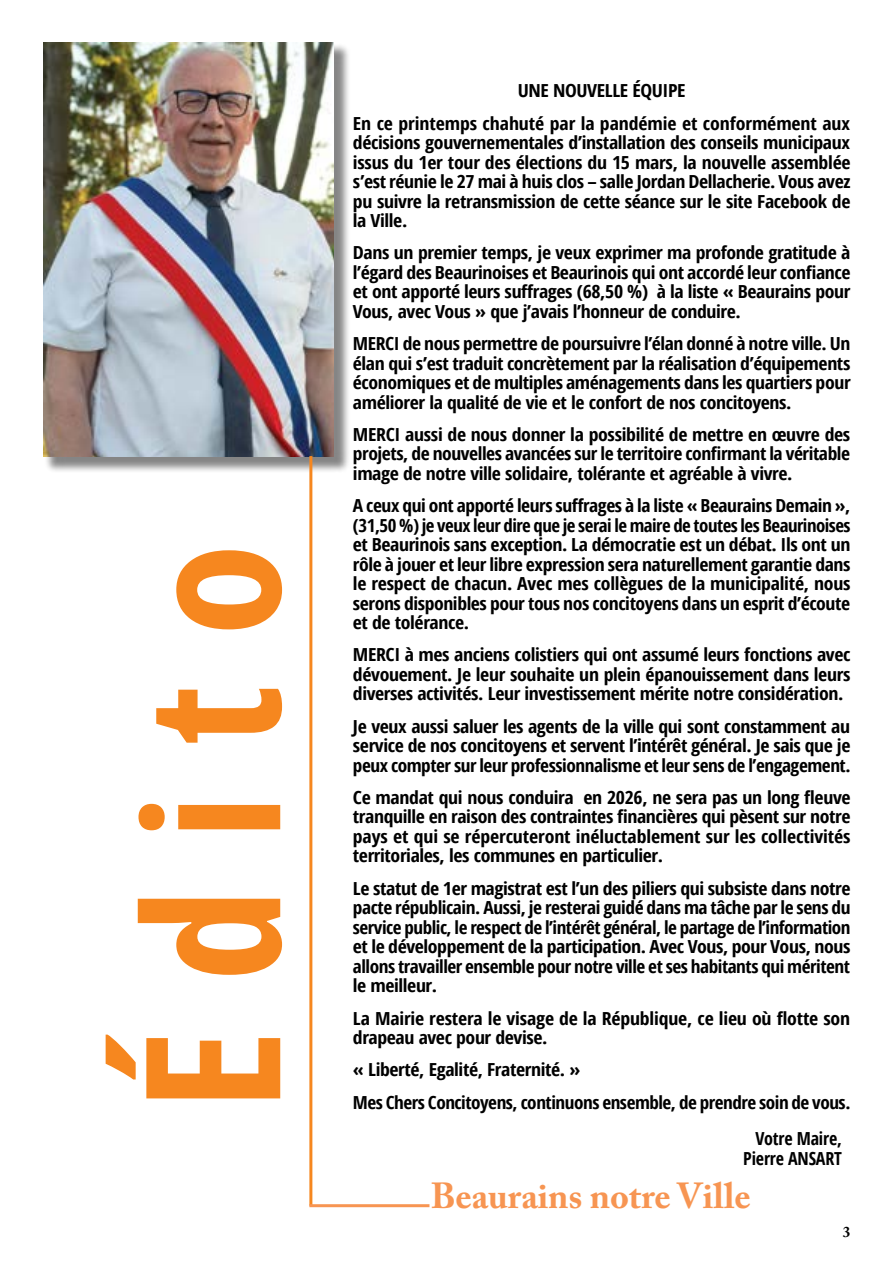
<style>
.page{position:relative;width:893px;height:1263px;background:#fff}
.page>*{position:absolute;margin:0;border:0;box-sizing:border-box;transform-origin:0 0}
.t1{font:700 187.5px "Open Sans Condensed";color:#f6871f}
.t2{font:700 36px "Adobe Caslon Pro";color:#f79552}
.t3{font:700 18px/19.5px "Open Sans Condensed";letter-spacing:-.02em;color:#000;text-align:justify;scale:1.1 1}
.t4{font:700 18px/19.5px "Open Sans Condensed";letter-spacing:-.02em;color:#000;text-align:justify;scale:1.08 1}
.t5{font:700 18px/19.5px "Open Sans Condensed";letter-spacing:-.02em;color:#000;text-align:justify;scale:1.09 1}
.t6{font:700 18px "Open Sans Condensed";letter-spacing:-.02em;color:#000;scale:1.07 1}
.t7{font:700 18px/19.5px "Open Sans Condensed";letter-spacing:-.02em;color:#000}
.t8{font:700 15px "Adobe Caslon Pro";color:#000}
</style>
<div class="page">
<div style="left:45px;top:44px;width:306px;height:429px;background:#000;opacity:.48"></div>
<img style="left:43px;top:43px;width:291px;height:413px">
<hr style="left:309px;top:456px;width:3px;height:750px;background:#f6871f">
<hr style="left:309px;top:1204px;width:120px;height:3px;background:#f79552">
<h1 class="t1" style="left:81px;top:1110px;width:568px;rotate:-90deg">Édito</h1>
<p class="t3" style="left:353px;top:74px;width:453px;line-height:32.2px;text-align:center">Une nouvelle équipe<br>En ce printemps chahuté par la pandémie et conformément aux</p>
<p class="t3" style="left:353px;top:132px;width:454px">décisions gouvernementales d’installation des conseils municipaux issus du 1er tour des élections du 15 mars, la nouvelle assemblée s’est réunie le 27 mai à huis clos – salle Jordan Dellacherie. Vous avez pu suivre la retransmission de cette séance sur le site Facebook de la Ville.</p>
<p class="t3" style="left:353px;top:243px;width:454px">Dans un premier temps, je veux exprimer ma profonde gratitude à l’égard des Beaurinoises et Beaurinois qui ont accordé leur confiance et ont apporté leurs suffrages (68,50 %) à la liste « Beaurains pour Vous, avec Vous » que j’avais l’honneur de conduire.</p>
<p class="t5" style="left:353px;top:333px;width:458px">MERCI de nous permettre de poursuivre l’élan donné à notre ville. Un élan qui s’est traduit concrètement par la réalisation d’équipements économiques et de multiples aménagements dans les quartiers pour améliorer la qualité de vie et le confort de nos concitoyens.</p>
<p class="t3" style="left:353px;top:424px;width:454px">MERCI aussi de nous donner la possibilité de mettre en œuvre des projets, de nouvelles avancées sur le territoire confirmant la véritable image de notre ville solidaire, tolérante et agréable à vivre.</p>
<p class="t4" style="left:353px;top:495px;width:462px">A ceux qui ont apporté leurs suffrages à la liste « Beaurains Demain », (31,50 %) je veux leur dire que je serai le maire de toutes les Beaurinoises et Beaurinois sans exception. La démocratie est un débat. I ls ont un rôle à jouer et leur libre expression sera naturellement garantie dans le respect de chacun. Avec mes collègues de la municipalité, nous serons disponibles pour tous nos concitoyens dans un esprit d’écoute et de tolérance.</p>
<p class="t3" style="left:353px;top:645px;width:454px">MERCI à mes anciens colistiers qui ont assumé leurs fonctions avec dévouement. Je leur souhaite un plein épanouissement dans leurs diverses activités. Leur investissement mérite notre considération.</p>
<p class="t3" style="left:353px;top:716px;width:454px">Je veux aussi saluer les agents de la ville qui sont constamment au service de nos concitoyens et servent l’intérêt général. Je sais que je peux compter sur leur professionnalisme et leur sens de l’engagement.</p>
<p class="t3" style="left:353px;top:787px;width:454px">Ce mandat qui nous conduira en 2026, ne sera pas un long fleuve tranquille en raison des contraintes financières qui pèsent sur notre pays et qui se répercuteront inéluctablement sur les collectivités territoriales, les communes en particulier.</p>
<p class="t3" style="left:353px;top:878px;width:454px">Le statut de 1er magistrat est l’un des piliers qui subsiste dans notre pacte républicain. Aussi, je resterai guidé dans ma tâche par le sens du service public, le respect de l’intérêt général, le partage de l’information et le développement de la participation. Avec Vous, pour Vous, nous allons travailler ensemble pour notre ville et ses habitants qui méritent le meilleur.</p>
<p class="t3" style="left:353px;top:1008px;width:454px">La Mairie restera le visage de la République, ce lieu où flotte son drapeau avec pour devise.</p>
<p class="t3" style="left:353px;top:1059px;width:208px">« Liberté, Egalité, Fraternité. »</p>
<p class="t6" style="left:353px;top:1089px;width:466px">Mes Chers Concitoyens, continuons ensemble, de prendre soin de vous.</p>
<p class="t7" style="left:743px;top:1129px;width:100px;text-indent:12px">Votre Maire,<br>Pierre Ansart</p>
<h2 class="t2" style="left:431px;top:1174px;width:321px">Beaurains notre Ville</h2>
<p class="t8" style="left:843px;top:1223px;width:9px">3</p>
</div>
